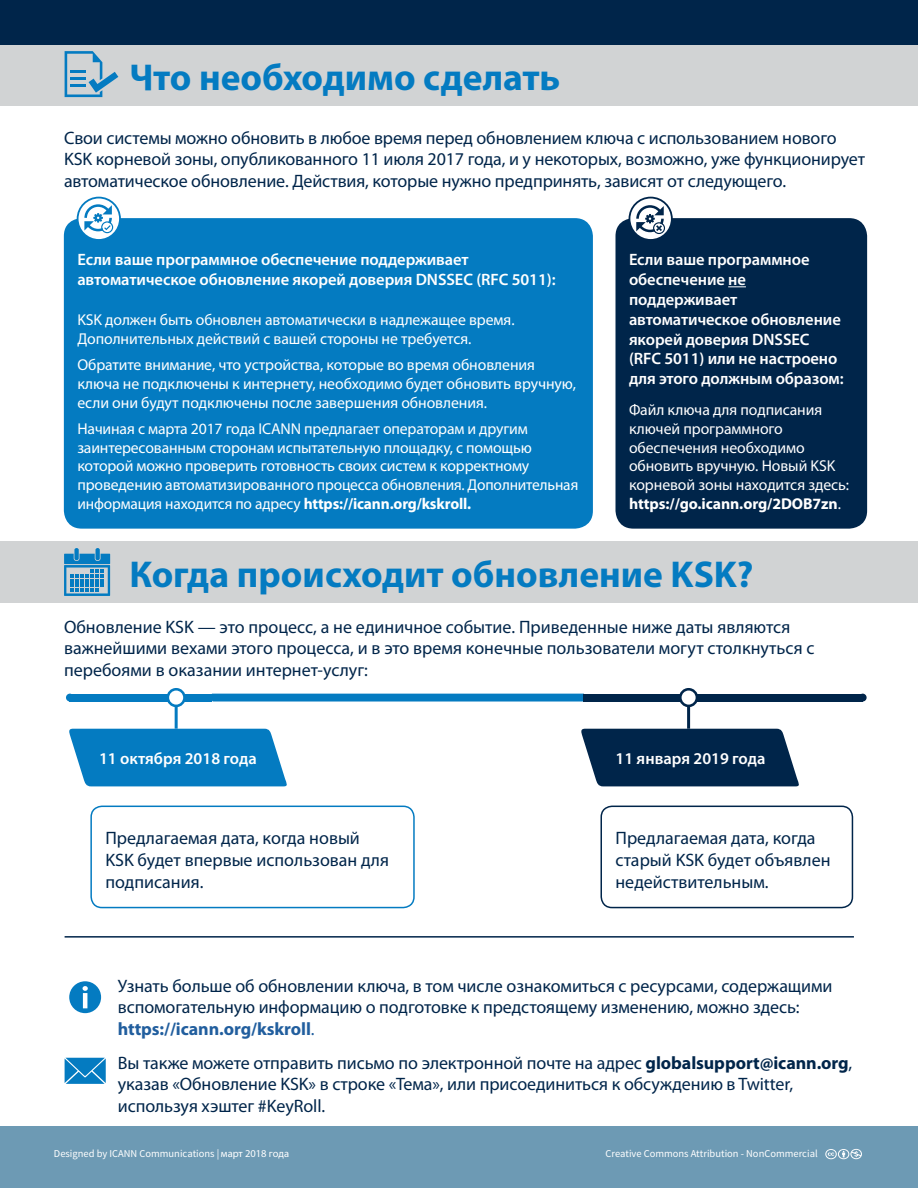
<style>
.page{position:relative;width:918px;height:1188px;background:#fff}
.page>*{position:absolute;margin:0;border:0;box-sizing:border-box;transform-origin:0 0}
.t1{font:700 37.5px "Myriad Pro";color:#047bc1}
.t2{font:18px/21.6px "Myriad Pro";letter-spacing:-.005em;color:#00254a}
.t3{font:600 16.5px/19.8px "Myriad Pro";letter-spacing:-.005em;color:#fff}
.t4{font:15.75px/18.9px "Myriad Pro";letter-spacing:-.01em;color:#fff}
.t5{font:10.5px "Source Sans Pro";color:#fff}
.s1{font-weight:700}
.s2{font-weight:700;color:#215e9e}
.s3{color:#215e9e}
.s4{font-family:"Myriad Pro"}
</style>
<div class="page">
<div style="left:0;top:44px;width:918px;height:62px;background:#d1d3d4"></div>
<div style="left:0;top:541px;width:918px;height:62px;background:#d1d3d4"></div>
<div style="left:0;top:1126px;width:918px;height:62px;background:#6d9ab4"></div>
<div style="left:0;top:0;width:918px;height:44px;background:#00254a"></div>
<svg style="left:96px;top:548px;width:4px;height:12px"></svg>
<div style="left:74px;top:548px;width:5px;height:12px;background:#047bc1;border-radius:2px"></div>
<svg style="left:64px;top:554px;width:46px;height:42px"></svg>
<svg style="left:65px;top:1058px;width:41px;height:26px"></svg>
<svg style="left:825px;top:1149px;width:37px;height:10px"></svg>
<div style="left:615px;top:218px;width:252px;height:311px;background:#00254a;border-radius:18px"></div>
<svg style="left:728px;top:286px;width:18px;height:1px"></svg>
<div style="left:64px;top:218px;width:529px;height:311px;background:#047bc1;border-radius:18px"></div>
<div style="left:90px;top:806px;width:325px;height:102px;border:2px solid #047bc1;border-radius:11px"></div>
<div style="left:601px;top:806px;width:252px;height:102px;border:2px solid #00254a;border-radius:11px"></div>
<hr style="left:65px;top:936px;width:789px;height:2px;background:#00254a">
<svg style="left:65px;top:51px;width:53px;height:46px"></svg>
<div style="left:69px;top:981px;width:32px;height:32px;background:#047bc1;border-radius:50%"></div>
<svg style="left:83px;top:986px;width:5px;height:22px"></svg>
<svg style="left:69px;top:729px;width:218px;height:57px;background:#1785c5"></svg>
<svg style="left:581px;top:729px;width:218px;height:57px;background:#133557"></svg>
<div style="left:70px;top:694px;width:142px;height:8px;background:#047bc1"></div>
<svg style="left:212px;top:694px;width:372px;height:8px;background:#1382c4"></svg>
<div style="left:584px;top:694px;width:279px;height:8px;background:#00254a"></div>
<div style="left:859px;top:694px;width:8px;height:8px;background:#00254a;border-radius:50%"></div>
<div style="left:66px;top:694px;width:8px;height:8px;background:#047bc1;border-radius:50%"></div>
<hr style="left:175px;top:698px;width:3px;height:31px;background:#047bc1">
<hr style="left:687px;top:698px;width:3px;height:31px;background:#00254a">
<svg style="left:167px;top:688px;width:19px;height:19px"></svg>
<svg style="left:679px;top:688px;width:19px;height:19px"></svg>
<div style="left:169px;top:691px;width:14px;height:14px;background:#fff;border-radius:50%"></div>
<div style="left:682px;top:691px;width:14px;height:14px;background:#fff;border-radius:50%"></div>
<svg style="left:78px;top:198px;width:42px;height:42px"></svg>
<div style="left:77px;top:197px;width:44px;height:44px;border:2px solid #047bc1;border-radius:50%"></div>
<svg style="left:84px;top:204px;width:29px;height:29px"></svg>
<svg style="left:629px;top:198px;width:43px;height:42px"></svg>
<div style="left:629px;top:197px;width:44px;height:44px;border:2px solid #00254a;border-radius:50%"></div>
<svg style="left:636px;top:205px;width:29px;height:29px"></svg>
<h1 class="t1" style="left:129px;top:53px;width:433px">Что необходимо сделать</h1>
<p class="t2" style="left:64px;top:127px;width:803px">Свои системы можно обновить в любое время перед обновлением ключа с использованием нового<br>KSK корневой зоны, опубликованного 11 июля 2017 года, и у некоторых, возможно, уже функционирует автоматическое обновление. Действия, которые нужно предпринять, зависят от следующего.</p>
<p class="t3" style="left:77px;top:250px;width:480px">Если ваше программное обеспечение поддерживает автоматическое обновление якорей доверия DNSSEC (RFC 5011):</p>
<p class="t4" style="left:77px;top:310px;width:439px">KSK должен быть обновлен автоматически в надлежащее время.<br>Дополнительных действий с вашей стороны не требуется.</p>
<p class="t4" style="left:77px;top:355px;width:500px">Обратите внимание, что устройства, которые во время обновления ключа не подключены к интернету, необходимо будет обновить вручную, если они будут подключены после завершения обновления.</p>
<p class="t4" style="left:77px;top:419px;width:503px">Начиная с марта 2017 года ICANN предлагает операторам и другим заинтересованным сторонам испытательную площадку, с помощью которой можно проверить готовность своих систем к корректному проведению автоматизированного процесса обновления. Дополнительная информация находится по адресу <span class="s1">https://icann.org/kskroll.</span></p>
<p class="t3" style="left:629px;top:250px;width:216px">Если ваше программное обеспечение не поддерживает автоматическое обновление якорей доверия DNSSEC (RFC 5011) или не настроено для этого должным образом:</p>
<p class="t4" style="left:629px;top:400px;width:222px">Файл ключа для подписания ключей программного обеспечения необходимо обновить вручную. Новый KSK корневой зоны находится здесь: <span class="s1">https://go.icann.org/2DOB7zn</span>.</p>
<h1 class="t1" style="left:129px;top:549px;width:626px">Когда происходит обновление KSK?</h1>
<p class="t2" style="left:64px;top:615px;width:752px">Обновление KSK — это процесс, а не единичное событие. Приведенные ниже даты являются важнейшими вехами этого процесса, и в это время конечные пользователи могут столкнуться с перебоями в оказании интернет-услуг:</p>
<p class="t3" style="left:99px;top:748px;width:159px">11 октября 2018 года</p>
<p class="t3" style="left:616px;top:748px;width:151px">11 января 2019 года</p>
<p class="t2" style="left:105px;top:827px;width:285px">Предлагаемая дата, когда новый<br>KSK будет впервые использован для подписания.</p>
<p class="t2" style="left:616px;top:827px;width:217px">Предлагаемая дата, когда старый KSK будет объявлен недействительным.</p>
<p class="t2" style="left:118px;top:975px;width:716px">Узнать больше об обновлении ключа, в том числе ознакомиться с ресурсами, содержащими вспомогательную информацию о подготовке к предстоящему изменению, можно здесь: <span class="s2">https://icann.org/kskroll</span><span class="s3">.</span></p>
<p class="t2" style="left:118px;top:1051px;width:736px">Вы также можете отправить письмо по электронной почте на адрес <span class="s1">globalsupport@icann.org</span>, указав «Обновление KSK» в строке «Тема», или присоединиться к обсуждению в Twitter, используя хэштег #KeyRoll.</p>
<p class="t5" style="left:54px;top:1147px;width:237px">Designed by ICANN Communications | <span class="s4">март 2018 года</span></p>
<p class="t5" style="left:606px;top:1147px;width:214px">Creative Commons Attribution - NonCommercial</p>
</div>
